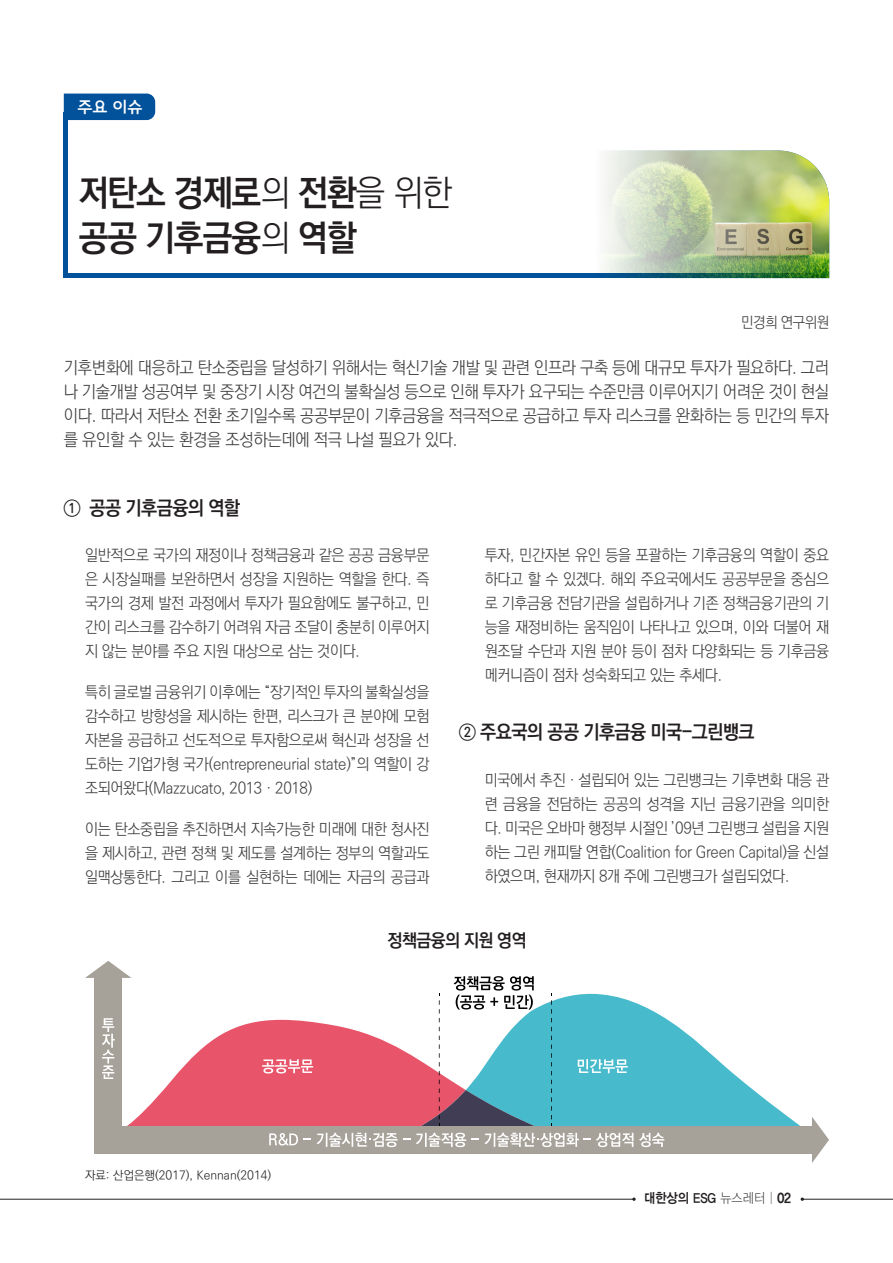
<style>
.page{position:relative;width:893px;height:1263px;background:#fff}
.page>*{position:absolute;margin:0;border:0;box-sizing:border-box;transform-origin:0 0}
.t1{font:700 36px "Ko Pub Dotum";letter-spacing:-.03em;color:#231f20;scale:.95 1}
.t2{font:700 19.5px "Ko Pub Dotum";letter-spacing:-.03em;color:#231f20;scale:.95 1}
.t3{font:700 18px "Ko Pub Dotum";letter-spacing:-.03em;color:#231f20;scale:.95 1}
.t4{font:300 17.25px/24px "Ko Pub Dotum";letter-spacing:-.02em;color:#3e3e3f;text-align:justify;scale:.95 1}
.t5{font:16.5px "Godo M";color:#fff}
.t6{font:300 15.75px/24px "Ko Pub Dotum";letter-spacing:-.02em;color:#3e3e3f;text-align:justify;scale:.95 1}
.t7{font:300 15px "Ko Pub Dotum";letter-spacing:-.03em;color:#3e3e3f;scale:.95 1}
.t8{font:13.5px "YDVYGO34";color:#231f20;scale:.9 1}
.t9{font:300 12px "Ko Pub Dotum";color:#231f20}
.s1{font-weight:300}
.s2{font-family:"YDVYGO31"}
.s3{font-family:"YDVYGO35"}
</style>
<div class="page">
<hr style="left:0;top:1199px;width:635px;height:1px;background:#231f20">
<hr style="left:802px;top:1199px;width:91px;height:1px;background:#231f20">
<svg style="left:632px;top:1197px;width:4px;height:4px"></svg>
<hr style="left:64px;top:112px;width:4px;height:166px;background:#01519b">
<div style="left:64px;top:94px;width:91px;height:26px;background:#01519b"></div>
<hr style="left:64px;top:274px;width:765px;height:4px;background:#01519b">
<img style="left:595px;top:151px;width:234px;height:127px">
<svg style="left:633px;top:1002px;width:167px;height:124px;fill:#47bacc"></svg>
<div style="left:94px;top:1126px;width:718px;height:28px;background:#a6a199"></div>
<svg style="left:812px;top:1117px;width:17px;height:46px"></svg>
<svg style="left:639px;top:1133px;width:25px;height:14px"></svg>
<svg style="left:85px;top:961px;width:548px;height:186px"></svg>
<p class="t5" style="left:78px;top:97px;width:66px">주요 이슈</p>
<p class="t1" style="left:79px;top:175px;width:394px">저탄소 경제로<span class="s1">의</span> 전환<span class="s1">을 위한</span></p>
<p class="t1" style="left:79px;top:220px;width:294px">공공 기후금융<span class="s1">의</span> 역할</p>
<p class="t7" style="left:741px;top:315px;width:94px">민경희 연구위원</p>
<p class="t4" style="left:64px;top:356px;width:807px">기후변화에 대응하고 탄소중립을 달성하기 위해서는 혁신기술 개발 및 관련 인프라 구축 등에 대규모 투자가 필요하다. 그러 나 기술개발 성공여부 및 중장기 시장 여건의 불확실성 등으로 인해 투자가 요구되는 수준만큼 이루어지기 어려운 것이 현실 이다. 따라서 저탄소 전환 초기일수록 공공부문이 기후금융을 적극적으로 공급하고 투자 리스크를 완화하는 등 민간의 투자 를 유인할 수 있는 환경을 조성하는데에 적극 나설 필요가 있다.</p>
<p class="t2" style="left:64px;top:498px;width:187px">① 공공 기후금융의 역할</p>
<p class="t6" style="left:85px;top:543px;width:364px">일반적으로 국가의 재정이나 정책금융과 같은 공공 금융부문 은 시장실패를 보완하면서 성장을 지원하는 역할을 한다. 즉 국가의 경제 발전 과정에서 투자가 필요함에도 불구하고, 민 간이 리스크를 감수하기 어려워 자금 조달이 충분히 이루어지 지 않는 분야를 주요 지원 대상으로 삼는 것이다.</p>
<p class="t6" style="left:85px;top:680px;width:364px">특히 글로벌 금융위기 이후에는 “장기적인 투자의 불확실성을 감수하고 방향성을 제시하는 한편, 리스크가 큰 분야에 모험 자본을 공급하고 선도적으로 투자함으로써 혁신과 성장을 선 도하는 기업가형 국가(entrepreneurial state)”의 역할이 강 조되어왔다(Mazzucato, 2013‧2018)</p>
<p class="t6" style="left:85px;top:817px;width:364px">이는 탄소중립을 추진하면서 지속가능한 미래에 대한 청사진 을 제시하고, 관련 정책 및 제도를 설계하는 정부의 역할과도 일맥상통한다. 그리고 이를 실현하는 데에는 자금의 공급과</p>
<p class="t6" style="left:485px;top:543px;width:364px">투자, 민간자본 유인 등을 포괄하는 기후금융의 역할이 중요 하다고 할 수 있겠다. 해외 주요국에서도 공공부문을 중심으 로 기후금융 전담기관을 설립하거나 기존 정책금융기관의 기 능을 재정비하는 움직임이 나타나고 있으며, 이와 더불어 재 원조달 수단과 지원 분야 등이 점차 다양화되는 등 기후금융 메커니즘이 점차 성숙화되고 있는 추세다.</p>
<p class="t2" style="left:459px;top:723px;width:313px">② 주요국의 공공 기후금융 미국-그린뱅크</p>
<p class="t6" style="left:485px;top:769px;width:364px">미국에서 추진‧설립되어 있는 그린뱅크는 기후변화 대응 관 련 금융을 전담하는 공공의 성격을 지닌 금융기관을 의미한 다. 미국은 오바마 행정부 시절인 ’09년 그린뱅크 설립을 지원 하는 그린 캐피탈 연합(Coalition for Green Capital)을 신설 하였으며, 현재까지 8개 주에 그린뱅크가 설립되었다.</p>
<p class="t9" style="left:85px;top:1169px;width:188px">자료: 산업은행(2017), Kennan(2014)</p>
<p class="t3" style="left:388px;top:932px;width:148px">정책금융의 지원 영역</p>
<p class="t8" style="left:644px;top:1190px;width:165px">대한상의 ESG <span class="s2">뉴스레터 |</span> <span class="s3">02</span></p>
</div>
